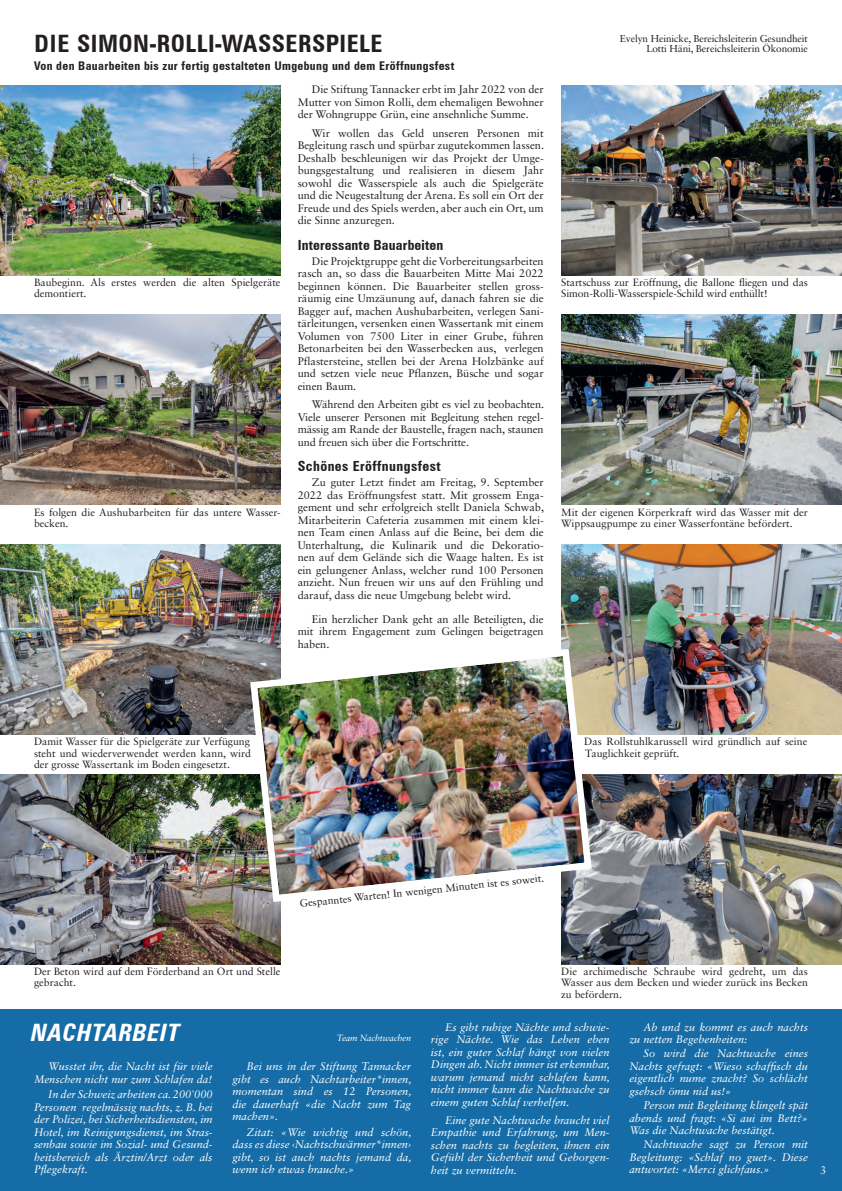
<style>
.page{position:relative;width:842px;height:1191px;background:#fff}
.page>*{position:absolute;margin:0;border:0;box-sizing:border-box;transform-origin:0 0}
.t1{font:700 condensed 24px "Zurich BT";letter-spacing:.02em;color:#231f20}
.t2{font:italic 700 condensed 24px "Zurich BT";letter-spacing:.03em;color:#fff}
.t3{font:700 condensed 14px "Zurich BT";letter-spacing:.02em;color:#231f20}
.t4{font:700 condensed 12px "Zurich BT";letter-spacing:.03em;color:#231f20}
.t5{font:11px/12.5px "Sabon LT Std";color:#231f20;text-align:justify}
.t6{font:italic 11px/12.5px "Sabon LT Std";color:#fff;text-align:justify}
.t7{font:11px "Sabon LT Std";color:#fff}
.t8{font:10.5px/11.3px "Sabon LT Std";color:#231f20}
.t9{font:10px/10.8px "Sabon LT Std";letter-spacing:-.01em;color:#231f20;text-align:right}
.t10{font:italic 9px "Sabon LT Std";letter-spacing:-.02em;color:#fff}
</style>
<div class="page">
<div style="left:0;top:1009px;width:842px;height:182px;background:#166ca7"></div>
<img style="left:0;top:85px;width:281px;height:190px">
<img style="left:0;top:315px;width:281px;height:190px">
<img style="left:0;top:544px;width:281px;height:190px">
<img style="left:0;top:774px;width:281px;height:190px">
<img style="left:561px;top:85px;width:281px;height:190px">
<img style="left:561px;top:315px;width:281px;height:190px">
<img style="left:561px;top:774px;width:281px;height:190px">
<img style="left:561px;top:544px;width:281px;height:190px">
<img style="left:247px;top:645px;width:348px;height:260px">
<h1 class="t1" style="left:34px;top:29px;width:350px">Die simon-rolli-wa sserspiele</h1>
<p class="t4" style="left:34px;top:58px;width:422px">Von den Bauarbeiten bis zur fertig gestalteten Umgebung und dem Eröffnungsfest</p>
<p class="t9" style="left:620px;top:33px;width:190px">Evelyn Heinicke, Bereichsleiterin Gesundheit<br>Lotti Häni, Bereichsleiterin Ökonomie</p>
<p class="t8" style="left:34px;top:276px;width:248px">Baubeginn. Als erstes werden die alten Spielgeräte demontiert.</p>
<p class="t8" style="left:34px;top:506px;width:248px">Es folgen die Aushubarbeiten für das untere Wasser&shy;becken.</p>
<p class="t5" style="left:298px;top:83px;width:248px;text-indent:14px">Die Stiftung Tannacker erbt im Jahr 2022 von der Mutter von Simon Rolli, dem ehemaligen Bewohner der Wohngruppe Grün, eine ansehnliche Summe.</p>
<p class="t5" style="left:298px;top:126px;width:248px;text-indent:14px">Wir wollen das Geld unseren Personen mit Begleitung rasch und spürbar zugutekommen lassen.<br>Deshalb beschleunigen wir das Projekt der Umge&shy;bungsgestaltung und realisieren in diesem Jahr sowohl die Wasserspiele als auch die Spielgeräte und die Neugestaltung der Arena. Es soll ein Ort der Freude und des Spiels werden, aber auch ein Ort, um die Sinne anzuregen.</p>
<p class="t3" style="left:298px;top:236px;width:147px">Interessante Bauarbeiten</p>
<p class="t5" style="left:298px;top:255px;width:248px;text-indent:14px">Die Projektgruppe geht die Vorbereitungsarbeiten rasch an, so dass die Bauarbeiten Mitte Mai 2022 beginnen können. Die Bauarbeiter stellen gross&shy;räumig eine Umzäunung auf, danach fahren sie die Bagger auf, machen Aushubarbeiten, verlegen Sani&shy;tärleitungen, versenken einen Wassertank mit einem Volumen von 7500 Liter in einer Grube, führen Betonarbeiten bei den Wasserbecken aus, verlegen Pflastersteine, stellen bei der Arena Holzbänke auf und setzen viele neue Pflanzen, Büsche und sogar einen Baum.</p>
<p class="t5" style="left:298px;top:398px;width:248px;text-indent:14px">Während den Arbeiten gibt es viel zu beobachten.<br>Viele unserer Personen mit Begleitung stehen regel&shy;mässig am Rande der Baustelle, fragen nach, staunen und freuen sich über die Fortschritte.</p>
<p class="t3" style="left:298px;top:457px;width:144px">Schönes Eröffnungsfest</p>
<p class="t5" style="left:298px;top:476px;width:248px;text-indent:14px">Zu guter Letzt findet am Freitag, 9. September 2022 das Eröffnungsfest statt. Mit grossem Enga&shy;gement und sehr erfolgreich stellt Daniela Schwab, Mitarbeiterin Cafeteria zusammen mit einem klei&shy;nen Team einen Anlass auf die Beine, bei dem die Unterhaltung, die Kulinarik und die Dekoratio&shy;nen auf dem Gelände sich die Waage halten. Es ist ein gelungener Anlass, welcher rund 100 Personen anzieht. Nun freuen wir uns auf den Frühling und darauf, dass die neue Umgebung belebt wird.</p>
<p class="t5" style="left:298px;top:612px;width:247px;text-indent:14px">Ein herzlicher Dank geht an alle Beteiligten, die mit ihrem Engagement zum Gelingen beigetragen haben.</p>
<p class="t8" style="left:561px;top:276px;width:248px">Startschuss zur Eröffnung, die Ballone fliegen und das<br>Simon-Rolli-Wasserspiele-Schild wird enthüllt!</p>
<p class="t8" style="left:561px;top:506px;width:248px">Mit der eigenen Körperkraft wird das Wasser mit der<br>Wippsaugpumpe zu einer Wasserfontäne befördert.</p>
<p class="t8" style="left:34px;top:736px;width:219px;text-align:justify">Damit Wasser für die Spielgeräte zur Verfügung steht und wiederverwendet werden kann, wird der grosse Wassertank im Boden eingesetzt.</p>
<p class="t8" style="left:584px;top:736px;width:224px">Das Rollstuhlkarussell wird gründlich auf seine<br>Tauglichkeit geprüft.</p>
<p class="t8" style="left:299px;top:897px;width:247px;rotate:-6deg">Gespanntes Warten! In wenigen Minuten ist es soweit.</p>
<p class="t8" style="left:34px;top:965px;width:248px">Der Beton wird auf dem Förderband an Ort und Stelle gebracht.</p>
<h1 class="t2" style="left:31px;top:1017px;width:150px">NACHTARBEIT</h1>
<p class="t10" style="left:337px;top:1032px;width:76px">Team Nachtwachen</p>
<p class="t6" style="left:34px;top:1060px;width:180px;text-align:right">Wusstet ihr, die Nacht ist für viele<br>Menschen nicht nur zum Schlafen da!</p>
<p class="t6" style="left:34px;top:1088px;width:180px;text-indent:14px">In der Schweiz arbeiten ca. 200'000<br>Personen regelmässig nachts, z. B. bei der Polizei, bei Sicherheitsdiensten, im Hotel, im Reinigungsdienst, im Stras&shy;senbau sowie im Sozial- und Gesund&shy;heitsbereich als Ärztin/Arzt oder als Pflegekraft.</p>
<p class="t6" style="left:232px;top:1060px;width:180px;text-indent:14px">Bei uns in der Stiftung Tannacker gibt es auch Nachtarbeiter*innen, momentan sind es 12 Personen, die dauerhaft «die Nacht zum Tag machen».</p>
<p class="t6" style="left:232px;top:1125px;width:180px;text-indent:14px">Zitat: «Wie wichtig und schön, dass es diese ‹Nachtschwärmer*innen› gibt, so ist auch nachts jemand da, wenn ich etwas brauche.»</p>
<p class="t8" style="left:561px;top:965px;width:248px;text-align:justify">Die archimedische Schraube wird gedreht, um das Wasser aus dem Becken und wieder zurück ins Becken zu befördern.</p>
<p class="t6" style="left:431px;top:1020px;width:181px;text-indent:14px">Es gibt ruhige Nächte und schwie&shy;rige Nächte. Wie das Leben eben ist, ein guter Schlaf hängt von vielen Dingen ab. Nicht immer ist erkennbar, warum jemand nicht schlafen kann, nicht immer kann die Nachtwache zu einem guten Schlaf verhelfen.</p>
<p class="t6" style="left:431px;top:1113px;width:180px;text-indent:14px">Eine gute Nachtwache braucht viel Empathie und Erfahrung, um Men&shy;schen nachts zu begleiten, ihnen ein Gefühl der Sicherheit und Geborgen&shy;heit zu vermitteln.</p>
<p class="t6" style="left:629px;top:1020px;width:180px;text-indent:14px">Ab und zu kommt es auch nachts zu netten Begebenheiten:</p>
<p class="t6" style="left:629px;top:1047px;width:180px;text-indent:14px">So wird die Nachtwache eines Nachts gefragt: «Wieso schaffisch du eigentlich nume znacht? So schlächt gsehsch ömu nid us!»</p>
<p class="t6" style="left:629px;top:1098px;width:180px;text-indent:14px">Person mit Begleitung klingelt spät abends und fragt: «Si aui im Bett?» Was die Nachtwache bestätigt.</p>
<p class="t6" style="left:629px;top:1138px;width:180px;text-indent:14px">Nachtwache sagt zu Person mit Begleitung: «Schlaf no guet». Diese antwortet: «Merci glichfaus.»</p>
<p class="t7" style="left:820px;top:1163px;width:8px">3</p>
</div>
